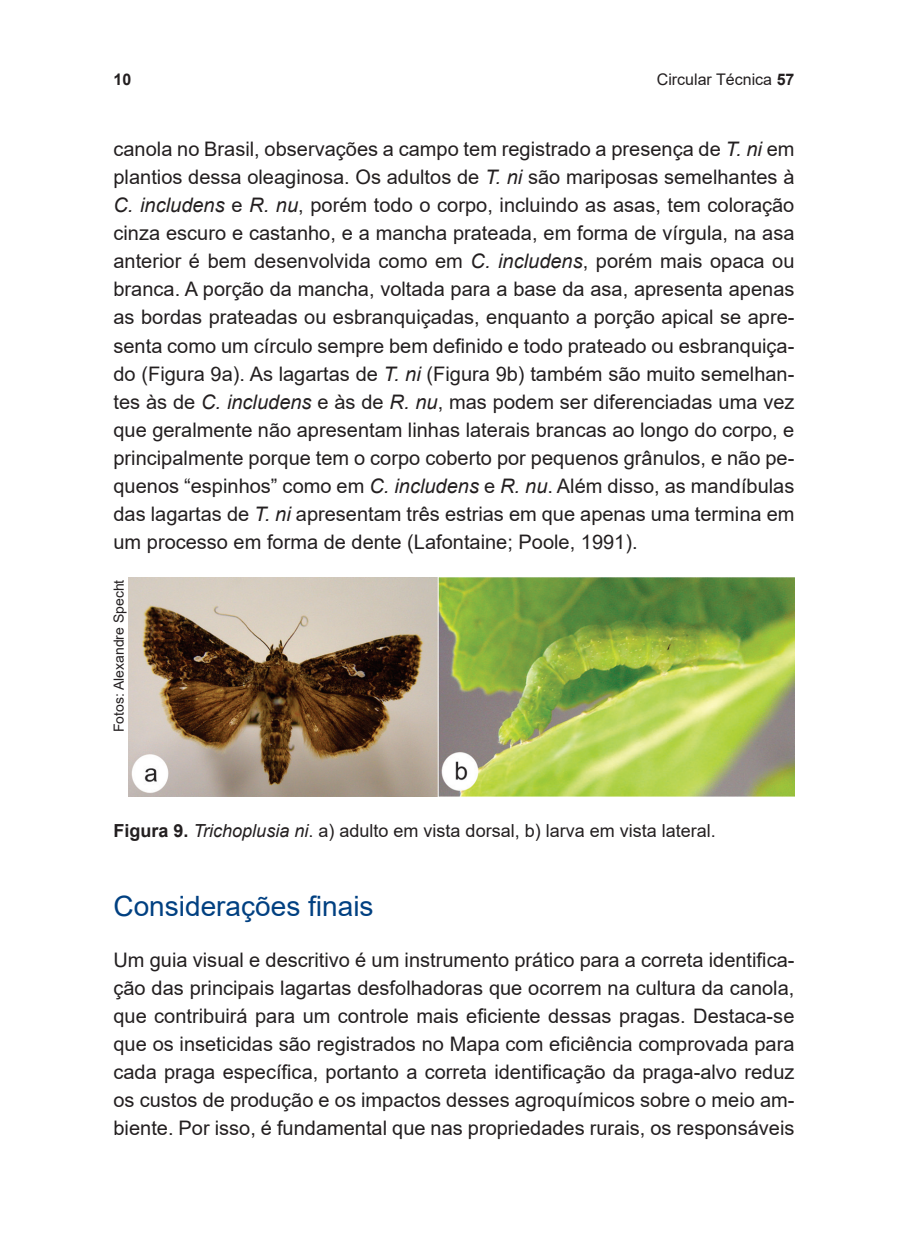
<style>
.page{position:relative;width:908px;height:1248px;background:#fff}
.page>*{position:absolute;margin:0;border:0;box-sizing:border-box;transform-origin:0 0}
.TITULO_1{font:28px "Arial";color:#014081}
.MIOLO{font:20px/28px "Arial";color:#231f20;text-align:justify}
.FIGURA_LEGENDA{font:18px "Arial";color:#231f20}
.t1{font:16px "Arial";color:#231f20}
.t2{font:700 16px "Arial";color:#231f20}
.FIGURA_FONTE{font:14px "Arial";color:#231f20}
.s1{font-weight:700}
.s2{font-style:italic}
</style>
<div class="page">
<img style="left:129px;top:577px;width:665px;height:219px">
<p class="t2" style="left:113px;top:68px;width:19px">10</p>
<p class="t1" style="left:656px;top:68px;width:139px">Circular Técnica <span class="s1">57</span></p>
<p class="MIOLO" style="left:113px;top:135px;width:682px">canola no Brasil, observações a campo tem registrado a presença de <span class="s2">T. ni</span> em plantios dessa oleaginosa. Os adultos de <span class="s2">T. ni</span> são mariposas semelhantes à <span class="s2">C. includens</span> e <span class="s2">R. nu</span>, porém todo o corpo, incluindo as asas, tem coloração cinza escuro e castanho, e a mancha prateada, em forma de vírgula, na asa anterior é bem desenvolvida como em <span class="s2">C. includens</span>, porém mais opaca ou branca. A porção da mancha, voltada para a base da asa, apresenta apenas as bordas prateadas ou esbranquiçadas, enquanto a porção apical se apre&shy;senta como um círculo sempre bem definido e todo prateado ou esbranquiça&shy;do (Figura 9a). As lagartas de <span class="s2">T. ni</span> (Figura 9b) também são muito semelhan&shy;tes às de <span class="s2">C. includens</span> e às de <span class="s2">R. nu</span>, mas podem ser diferenciadas uma vez que geralmente não apresentam linhas laterais brancas ao longo do corpo, e principalmente porque tem o corpo coberto por pequenos grânulos, e não pe&shy;quenos “espinhos” como em <span class="s2">C. includens</span> e <span class="s2">R. nu</span>. Além disso, as mandíbulas das lagartas de <span class="s2">T. ni</span> apresentam três estrias em que apenas uma termina em um processo em forma de dente (Lafontaine; Poole, 1991).</p>
<p class="FIGURA_FONTE" style="left:109px;top:732px;width:154px;rotate:-90deg">Fotos: Alexandre Specht</p>
<p class="FIGURA_LEGENDA" style="left:113px;top:818px;width:603px"><span class="s1">Figura 9.</span> <span class="s2">Trichoplusia ni</span>. a) adulto em vista dorsal, b) larva em vista lateral.</p>
<p class="TITULO_1" style="left:113px;top:886px;width:261px">Considerações finais</p>
<p class="MIOLO" style="left:113px;top:945px;width:682px">Um guia visual e descritivo é um instrumento prático para a correta identifica&shy;ção das principais lagartas desfolhadoras que ocorrem na cultura da canola, que contribuirá para um controle mais eficiente dessas pragas. Destaca-se que os inseticidas são registrados no Mapa com eficiência comprovada para cada praga específica, portanto a correta identificação da praga-alvo reduz os custos de produção e os impactos desses agroquímicos sobre o meio am&shy;biente. Por isso, é fundamental que nas propriedades rurais, os responsáveis</p>
</div>
